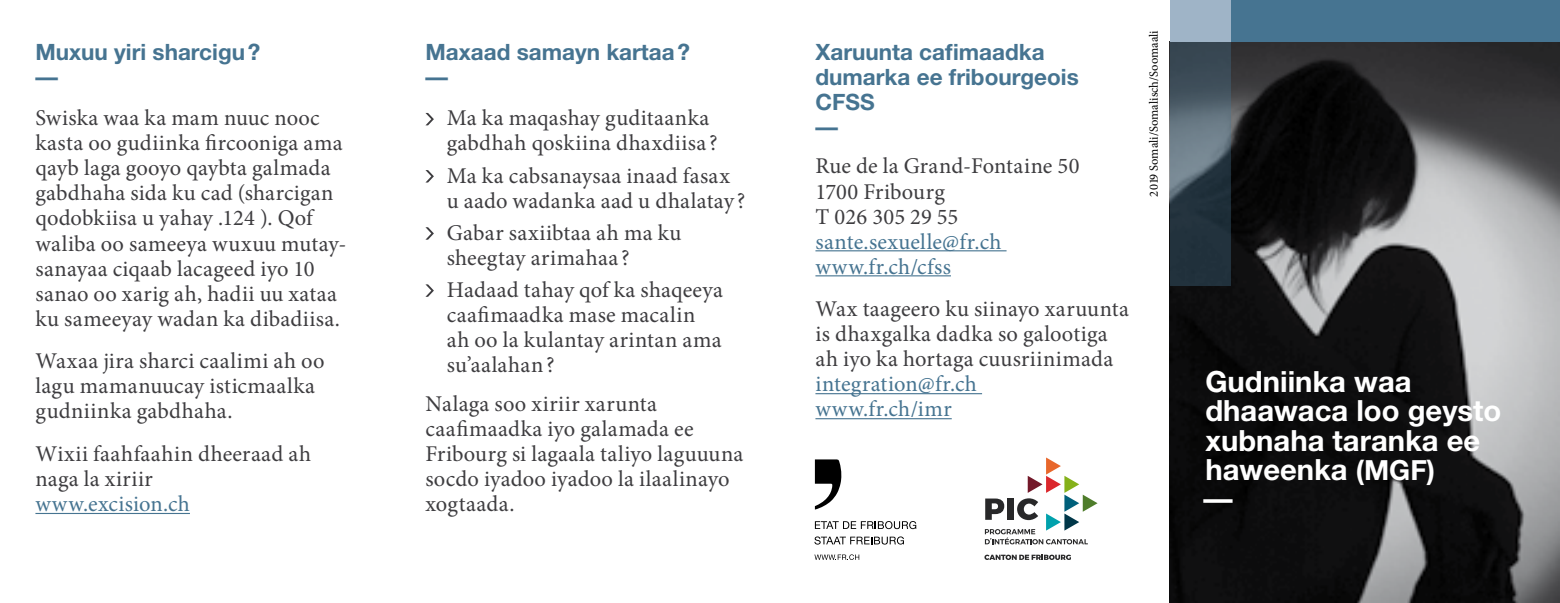
<style>
.page{position:relative;width:1560px;height:603px;background:#fff}
.page>*{position:absolute;margin:0;border:0;box-sizing:border-box;transform-origin:0 0}
.t1{font:700 29.25px/29.2px "Helvetica Neue";color:#fff}
.t2{font:22.5px/25px "Minion Pro";letter-spacing:.015em;color:#3e3d40}
.t3{font:700 22.5px/25px "Helvetica Neue";color:#467491}
.t4{font:22.5px/25px "Minion Pro";letter-spacing:.015em;color:#467491}
.t5{font:12.5px "Minion Pro";color:#000}
.s1{font-size:27.75px}
</style>
<div class="page">
<img style="left:1169px;top:41px;width:390px;height:561px">
<div style="left:1230px;top:0;width:329px;height:41px;background:#467491"></div>
<svg style="left:1169px;top:41px;width:61px;height:244px;background:#3e4e59"></svg>
<div style="left:1169px;top:0;width:61px;height:41px;background:#9fb4c7"></div>
<hr style="left:35px;top:512px;width:155px;height:2px;background:#467491">
<hr style="left:815px;top:250px;width:191px;height:1px;background:#467491">
<hr style="left:815px;top:275px;width:135px;height:1px;background:#467491">
<hr style="left:815px;top:393px;width:166px;height:1px;background:#467491">
<hr style="left:815px;top:418px;width:136px;height:1px;background:#467491">
<svg style="left:425px;top:113px;width:9px;height:12px"></svg>
<svg style="left:425px;top:170px;width:9px;height:12px"></svg>
<svg style="left:425px;top:227px;width:9px;height:12px"></svg>
<svg style="left:425px;top:284px;width:9px;height:13px"></svg>
<svg style="left:984px;top:554px;width:86px;height:5px"></svg>
<svg style="left:984px;top:457px;width:113px;height:87px"></svg>
<svg style="left:814px;top:459px;width:28px;height:50px"></svg>
<svg style="left:814px;top:521px;width:102px;height:8px"></svg>
<svg style="left:814px;top:536px;width:89px;height:8px"></svg>
<svg style="left:814px;top:554px;width:45px;height:5px"></svg>
<p class="t3" style="left:35px;top:39px;width:226px">Muxuu yiri sharcigu? —</p>
<p class="t2" style="left:35px;top:106px;width:312px">Swiska waa ka mam nuuc nooc kasta oo gudiinka fircooniga ama qayb laga gooyo qaybta galmada gabdhaha sida ku cad (sharcigan qodobkiisa u yahay .124 ). Qof waliba oo sameeya wuxuu mutay&shy;sanayaa ciqaab lacageed iyo 10 sanao oo xarig ah, hadii uu xataa ku sameeyay wadan ka dibadiisa.</p>
<p class="t2" style="left:35px;top:348px;width:290px">Waxaa jira sharci caalimi ah oo lagu mamanuucay isticmaalka gudniinka gabdhaha.</p>
<p class="t2" style="left:35px;top:441px;width:277px">Wixii faahfaahin dheeraad ah naga la xiriir</p>
<p class="t4" style="left:35px;top:491px;width:156px">www.excision.ch</p>
<p class="t3" style="left:425px;top:39px;width:266px">Maxaad samayn kartaa? —</p>
<p class="t3" style="left:815px;top:39px;width:265px">Xaruunta cafimaadka dumarka ee fribourgeois<br>CFSS<br>—</p>
<p class="t2" style="left:446px;top:106px;width:272px">Ma ka maqashay guditaanka gabdhah qoskiina dhaxdiisa ?</p>
<p class="t2" style="left:446px;top:163px;width:300px">Ma ka cabsanaysaa inaad fasax u aado wadanka aad u dhalatay?</p>
<p class="t2" style="left:446px;top:220px;width:236px">Gabar saxiibtaa ah ma ku sheegtay arimahaa?</p>
<p class="t2" style="left:446px;top:277px;width:278px">Hadaad tahay qof ka shaqeeya caafimaadka mase macalin ah oo la kulantay arintan ama su’aalahan?</p>
<p class="t2" style="left:425px;top:391px;width:319px">Nalaga soo xiriir xarunta caafimaadka iyo galamada ee<br>Fribourg si lagaala taliyo laguuuna socdo iyadoo iyadoo la ilaalinayo xogtaada.</p>
<p class="t2" style="left:815px;top:154px;width:265px">Rue de la Grand-Fontaine 50<br>1700 Fribourg<br>T 026 305 29 55</p>
<p class="t4" style="left:815px;top:229px;width:187px">sante.sexuelle@fr.ch www.fr.ch/cfss</p>
<p class="t2" style="left:815px;top:296px;width:315px">Wax taageero ku siinayo xaruunta is dhaxgalka dadka so galootiga ah iyo ka hortaga cuusriinimada</p>
<p class="t4" style="left:815px;top:371px;width:163px">integration@fr.ch www.fr.ch/imr</p>
<p class="t5" style="left:1145px;top:197px;width:168px;rotate:-90deg">2019 Somali/Somalisch/Soomaali</p>
<p class="t1" style="left:1203px;top:366px;width:299px">Gudniinka waa dhaawaca loo geysto xubnaha taranka ee haweenka <span class="s1">(MGF)<br></span>—</p>
</div>
